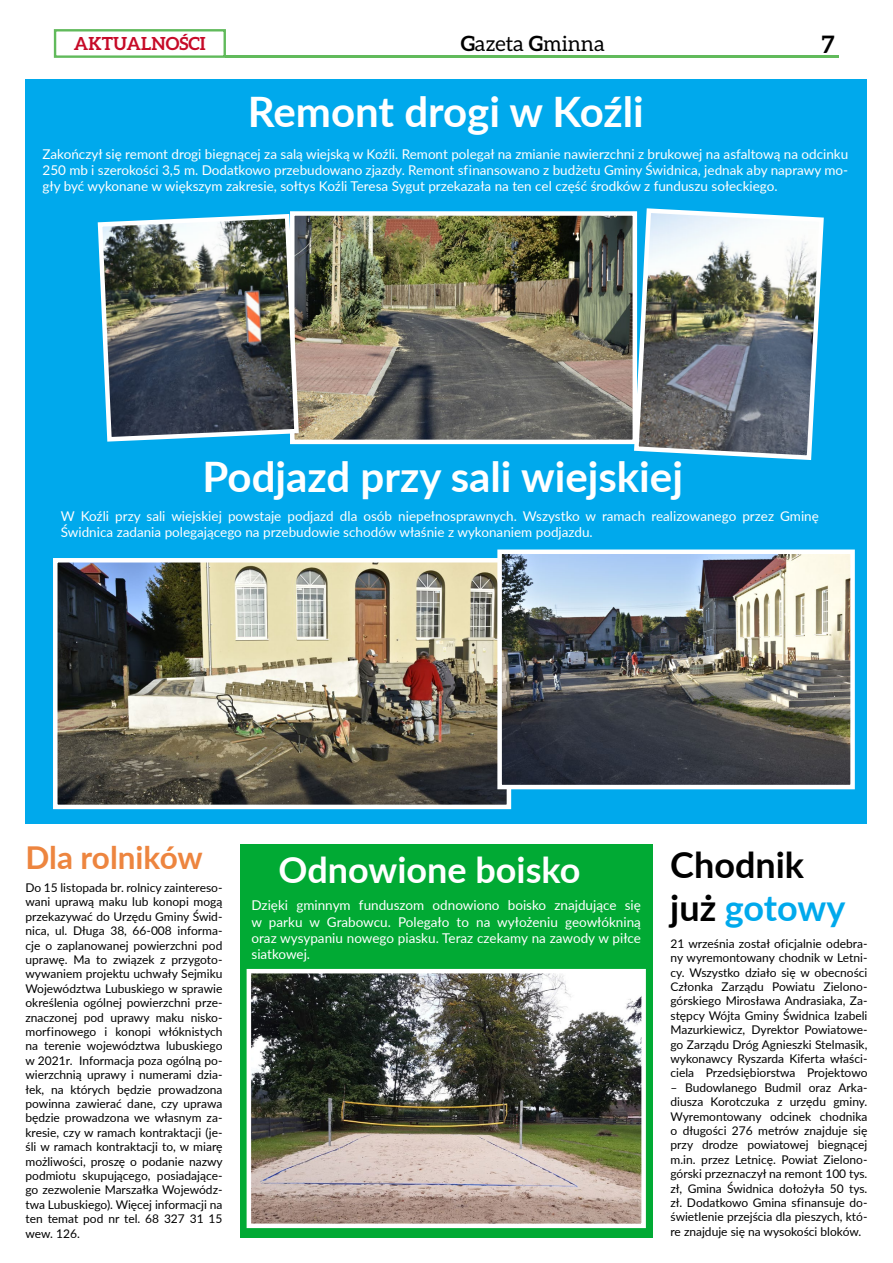
<style>
.page{position:relative;width:893px;height:1263px;background:#fff}
.page>*{position:absolute;margin:0;border:0;box-sizing:border-box;transform-origin:0 0}
.t1{font:700 42px "Lato";color:#fff}
.t2{font:700 36px/43.2px "Lato";color:#000}
.t3{font:700 36px "Lato";color:#fff}
.t4{font:700 31.5px "Lato";color:#ed853f}
.t5{font:700 24px "Aleo";color:#000}
.t6{font:21px "Aleo";color:#000}
.t7{font:700 18px "Aleo";color:#c60a27}
.t8{font:13.5px/16.2px "Lato";color:#fff;text-align:justify}
.t9{font:12px/14.4px "Lato";color:#000;text-align:justify}
.s1{font-weight:700}
.s2{color:#00a9ec}
</style>
<div class="page">
<hr style="left:226px;top:56px;width:613px;height:2px;background:#61ba5b">
<div style="left:54px;top:29px;width:172px;height:29px;background:#fff;border:2px solid #61ba5b"></div>
<div style="left:240px;top:844px;width:412px;height:393px;background:#01aa34"></div>
<img style="left:252px;top:974px;width:389px;height:249px">
<div style="left:247px;top:969px;width:399px;height:259px;border:4px solid #fff"></div>
<div style="left:26px;top:79px;width:841px;height:745px;background:#00a9ec"></div>
<img style="left:58px;top:563px;width:448px;height:241px">
<div style="left:53px;top:558px;width:458px;height:251px;border:4px solid #fff"></div>
<img style="left:502px;top:554px;width:348px;height:230px">
<div style="left:497px;top:549px;width:358px;height:240px;border:4px solid #fff"></div>
<img style="left:301px;top:216px;width:331px;height:223px">
<div style="left:290px;top:211px;width:347px;height:233px;border:4px solid #fff"></div>
<img style="left:97px;top:212px;width:204px;height:232px">
<img style="left:632px;top:208px;width:192px;height:252px">
<h3 class="t7" style="left:74px;top:33px;width:133px">AKTUALNOŚCI</h3>
<h3 class="t6" style="left:461px;top:31px;width:146px"><span class="s1">G</span>azeta <span class="s1">G</span>minna</h3>
<h3 class="t5" style="left:822px;top:30px;width:14px">7</h3>
<h1 class="t1" style="left:248px;top:81px;width:397px">Remont drogi w Koźli</h1>
<p class="t8" style="left:43px;top:145px;width:807px">Zakończył się remont drogi biegnącej za salą wiejską w Koźli. Remont polegał na zmianie nawierzchni z brukowej na asfaltową na odcinku 250 mb i szerokości 3,5 m. Dodatkowo przebudowano zjazdy. Remont sfinansowano z budżetu Gminy Świdnica, jednak aby naprawy mo&shy;gły być wykonane w większym zakresie, sołtys Koźli Teresa Sygut przekazała na ten cel część środków z funduszu sołeckiego.</p>
<h1 class="t1" style="left:203px;top:446px;width:482px">Podjazd przy sali wiejskiej</h1>
<p class="t8" style="left:61px;top:507px;width:760px">W Koźli przy sali wiejskiej powstaje podjazd dla osób niepełnosprawnych. Wszystko w ramach realizowanego przez Gminę<br>Świdnica zadania polegającego na przebudowie schodów właśnie z wykonaniem podjazdu.</p>
<h3 class="t4" style="left:26px;top:835px;width:179px">Dla rolników</h3>
<p class="t9" style="left:26px;top:880px;width:199px">Do 15 listopada br. rolnicy zaintereso&shy;wani uprawą maku lub konopi mogą przekazywać do Urzędu Gminy Świd&shy;nica, ul. Długa 38, 66-008 informa&shy;cje o zaplanowanej powierzchni pod uprawę. Ma to związek z przygoto&shy;wywaniem projektu uchwały Sejmiku Województwa Lubuskiego w sprawie określenia ogólnej powierzchni prze&shy;znaczonej pod uprawy maku nisko&shy;morfinowego i konopi włóknistych na terenie województwa lubuskiego w 2021r. Informacja poza ogólną po&shy;wierzchnią uprawy i numerami dzia&shy;łek, na których będzie prowadzona powinna zawierać dane, czy uprawa będzie prowadzona we własnym za&shy;kresie, czy w ramach kontraktacji (je&shy;śli w ramach kontraktacji to, w miarę możliwości, proszę o podanie nazwy podmiotu skupującego, posiadające&shy;go zezwolenie Marszałka Wojewódz&shy;twa Lubuskiego). Więcej informacji na ten temat pod nr tel. 68 327 31 15 wew. 126.</p>
<h2 class="t3" style="left:279px;top:843px;width:304px">Odnowione boisko</h2>
<p class="t8" style="left:251px;top:897px;width:391px">Dzięki gminnym funduszom odnowiono boisko znajdujące się w parku w Grabowcu. Polegało to na wyłożeniu geowłókniną oraz wysypaniu nowego piasku. Teraz czekamy na zawody w piłce siatkowej.</p>
<h2 class="t2" style="left:670px;top:841px;width:177px">Chodnik już <span class="s2">gotowy</span></h2>
<p class="t9" style="left:670px;top:936px;width:198px">21 września został oficjalnie odebra&shy;ny wyremontowany chodnik w Letni&shy;cy. Wszystko działo się w obecności Członka Zarządu Powiatu Zielono&shy;górskiego Mirosława Andrasiaka, Za&shy;stępcy Wójta Gminy Świdnica Izabeli Mazurkiewicz, Dyrektor Powiatowe&shy;go Zarządu Dróg Agnieszki Stelmasik, wykonawcy Ryszarda Kiferta właści&shy;ciela Przedsiębiorstwa Projektowo</p>
<p class="t9" style="left:670px;top:1080px;width:198px">– Budowlanego Budmil oraz Arka&shy;diusza Korotczuka z urzędu gminy.<br>Wyremontowany odcinek chodnika o długości 276 metrów znajduje się przy drodze powiatowej biegnącej m.in. przez Letnicę. Powiat Zielono&shy;górski przeznaczył na remont 100 tys. zł, Gmina Świdnica dołożyła 50 tys. zł. Dodatkowo Gmina sfinansuje do&shy;świetlenie przejścia dla pieszych, któ&shy;re znajduje się na wysokości bloków.</p>
</div>
